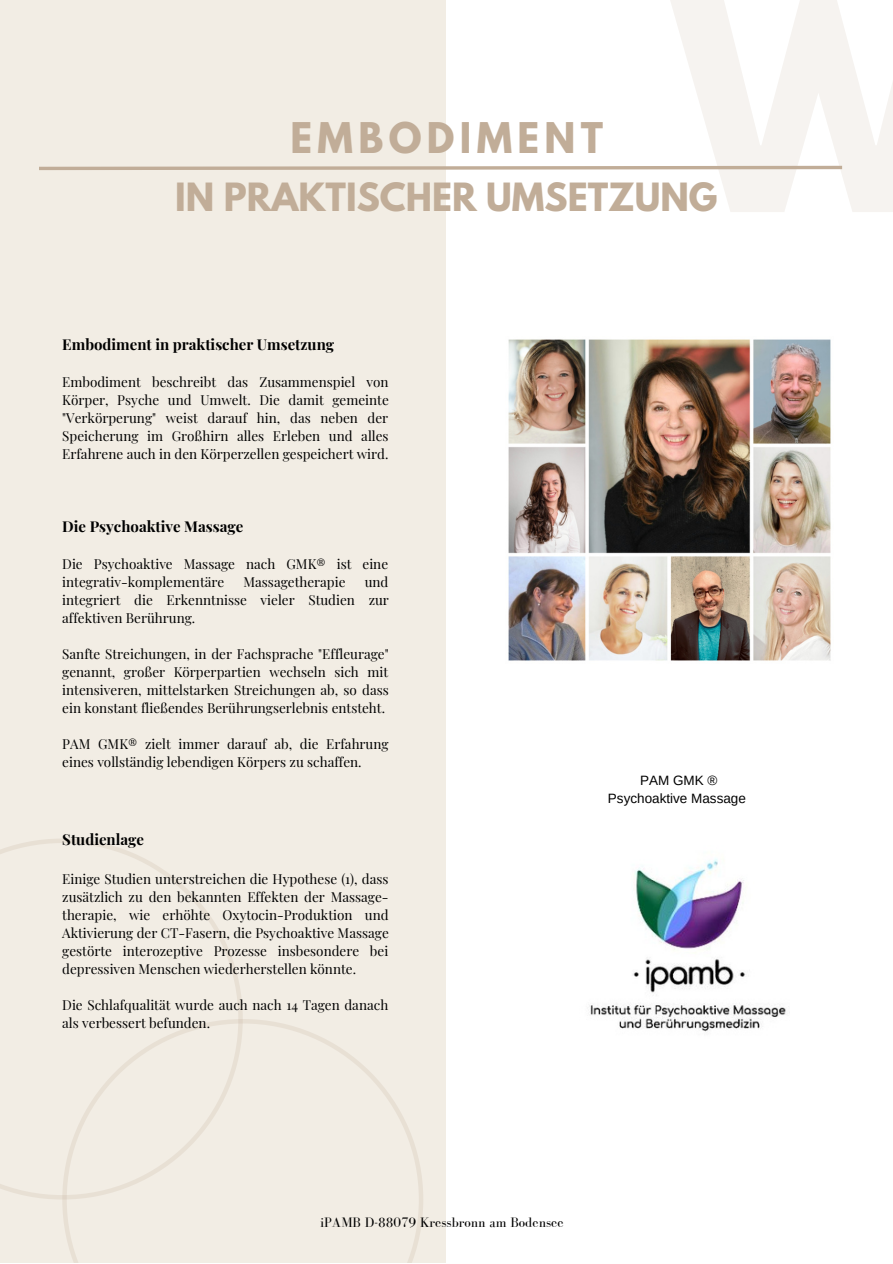
<style>
.page{position:relative;width:893px;height:1264px;background:#fff}
.page>*{position:absolute;margin:0;border:0;box-sizing:border-box;transform-origin:0 0}
.t1{font:700 37.5px "League Spartan";letter-spacing:.14em;color:#c1ad98}
.t2{font:700 34.5px "League Spartan";color:#c1ad98}
.t3{font:700 15px "Playfair Display";color:#000}
.t4{font:14.1px "Bodoni FLF";color:#000}
.t5{font:13.5px/18px "Playfair Display";color:#000;text-align:justify}
.t6{font:13.5px "Arimo";color:#000}
</style>
<div class="page">
<div style="left:0;top:0;width:446px;height:1262px;background:#f2ede4"></div>
<svg style="left:62px;top:1019px;width:361px;height:243px"></svg>
<svg style="left:0;top:839px;width:243px;height:360px"></svg>
<svg style="left:39px;top:165px;width:804px;height:5px"></svg>
<img style="left:589px;top:858px;width:197px;height:174px">
<img style="left:508px;top:339px;width:323px;height:322px">
<p class="t1" style="left:290px;top:119px;width:314px">EMBODIMENT</p>
<p class="t2" style="left:175px;top:180px;width:543px">IN PRAKTISCHER UMSETZUNG</p>
<p class="t3" style="left:62px;top:333px;width:273px">Embodiment in praktischer Umsetzung</p>
<p class="t5" style="left:62px;top:372px;width:328px">Embodiment beschreibt das Zusammenspiel von Körper, Psyche und Umwelt. Die damit gemeinte "Verkörperung" weist darauf hin, das neben der Speicherung im Großhirn alles Erleben und alles Erfahrene auch in den Körperzellen gespeichert wird.</p>
<p class="t3" style="left:62px;top:515px;width:182px">Die Psychoaktive Massage</p>
<p class="t5" style="left:62px;top:554px;width:327px">Die Psychoaktive Massage nach GMK® ist eine integrativ-komplementäre</p>
<p class="t5" style="left:62px;top:572px;width:328px;text-indent:302px">und integriert die Erkenntnisse vieler Studien zur affektiven Berührung.</p>
<p class="t5" style="left:62px;top:644px;width:328px">Sanfte Streichungen, in der Fachsprache "Effleurage" genannt, großer Körperpartien wechseln sich mit intensiveren, mittelstarken Streichungen ab, so dass ein konstant fließendes Berührungserlebnis entsteht.</p>
<p class="t5" style="left:62px;top:734px;width:328px">PAM GMK® zielt immer darauf ab, die Erfahrung eines vollständig lebendigen Körpers zu schaffen.</p>
<p class="t5" style="left:243px;top:572px;width:104px">Massagetherapie</p>
<p class="t3" style="left:62px;top:828px;width:83px">Studienlage</p>
<p class="t5" style="left:62px;top:869px;width:328px">Einige Studien unterstreichen die Hypothese (1), dass zusätzlich zu den bekannten Effekten der Massage&shy;therapie, wie erhöhte Oxytocin-Produktion und Aktivierung der CT-Fasern, die Psychoaktive Massage gestörte interozeptive Prozesse insbesondere bei depressiven Menschen wiederherstellen könnte.</p>
<p class="t5" style="left:62px;top:995px;width:327px">Die Schlafqualität wurde auch nach 14 Tagen danach als verbessert befunden.</p>
<p class="t6" style="left:640px;top:772px;width:79px">PAM GMK ®</p>
<p class="t6" style="left:608px;top:790px;width:139px">Psychoaktive Massage</p>
<p class="t4" style="left:320px;top:1214px;width:245px">iPAMB D-88079 Kressbronn am Bodensee</p>
</div>
